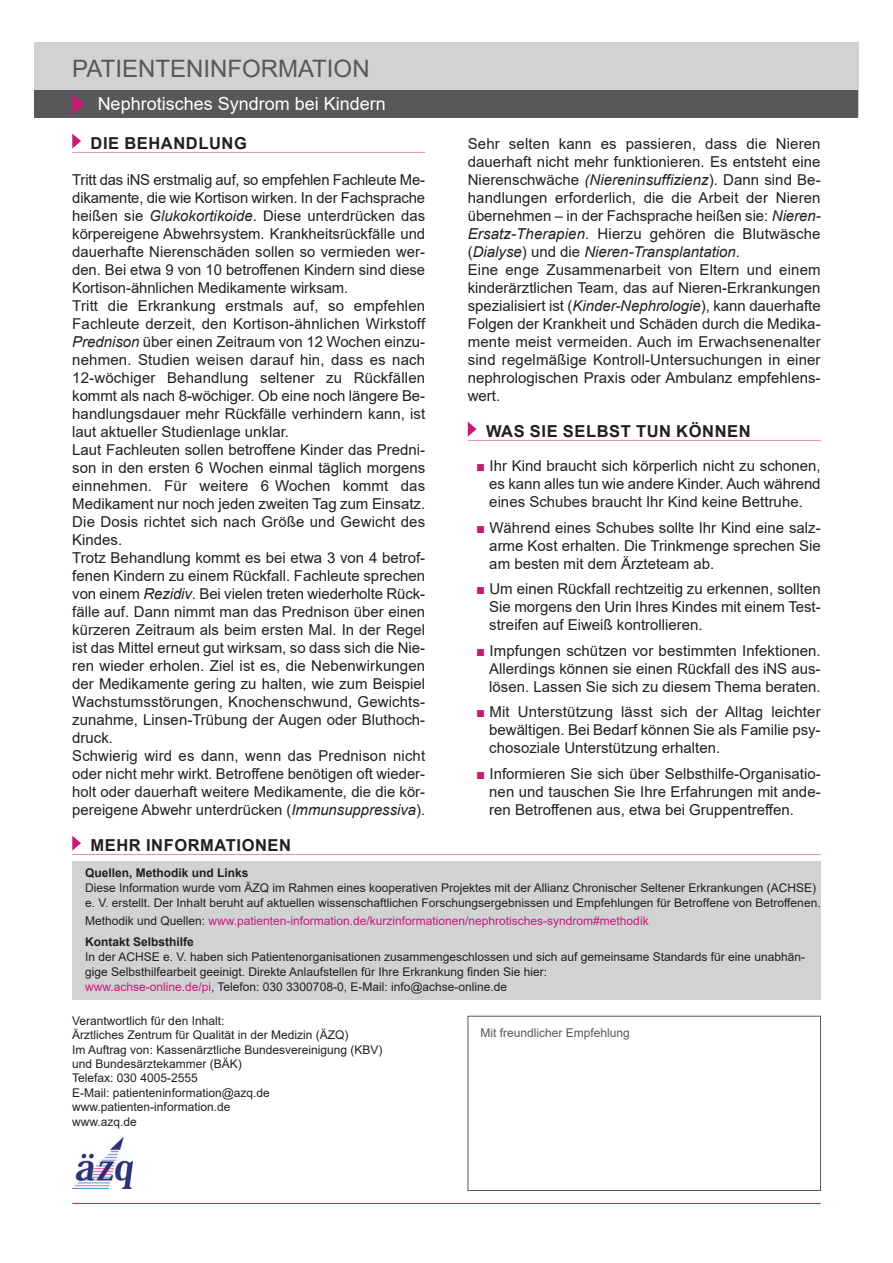
<style>
.page{position:relative;width:893px;height:1263px;background:#fff}
.page>*{position:absolute;margin:0;border:0;box-sizing:border-box;transform-origin:0 0}
.t1{font:24px "Arial";color:#57585a}
.t2{font:18px "Arial";color:#fff}
.t3{font:700 16.5px "Arial";letter-spacing:.035em;color:#231f20}
.t4{font:15px/18px "Arial";color:#231f20;text-align:justify}
.t5{font:12px/14.4px "Arial";color:#231f20}
.t6{font:12px/21px "Arial";color:#c71a78}
.t7{font:12px "Arial";color:#57585a}
.t8{font:700 12px "Arial";color:#231f20}
.s1{font-style:italic}
.s2{color:#c71a78}
.s3{color:#231f20}
.s4{font-weight:700;color:#231f20}
</style>
<div class="page">
<div style="left:72px;top:861px;width:749px;height:138px;background:#d1d2d4"></div>
<hr style="left:72px;top:1203px;width:749px;height:1px;background:#c71a78">
<div style="left:34px;top:43px;width:825px;height:74px;background:#d1d2d4"></div>
<div style="left:34px;top:90px;width:824px;height:28px;background:#57585a"></div>
<hr style="left:72px;top:152px;width:353px;height:1px;background:#dd93b0">
<svg style="left:72px;top:134px;width:9px;height:15px"></svg>
<hr style="left:468px;top:440px;width:353px;height:1px;background:#dd93b0">
<svg style="left:468px;top:422px;width:9px;height:15px"></svg>
<hr style="left:72px;top:854px;width:749px;height:1px;background:#dd93b0">
<svg style="left:72px;top:836px;width:9px;height:15px"></svg>
<div style="left:468px;top:1016px;width:353px;height:175px;border:1px solid #57585a"></div>
<svg style="left:72px;top:94px;width:13px;height:20px"></svg>
<img style="left:72px;top:1137px;width:60px;height:51px">
<h1 class="t1" style="left:72px;top:55px;width:299px">PATIENTENINFORMATION</h1>
<p class="t2" style="left:98px;top:93px;width:290px">Nephrotisches Syndrom bei Kindern</p>
<p class="t3" style="left:91px;top:134px;width:158px">DIE BEHANDLUNG</p>
<p class="t4" style="left:72px;top:170px;width:354px;text-align:left">Tritt das iNS erstmalig auf, so empfehlen Fachleute Me&shy;dikamente, die wie Kortison wirken. In der Fachsprache heißen sie <span class="s1">Glukokortikoide</span>. Diese unterdrücken das körpereigene Abwehrsystem. Krankheitsrückfälle und dauerhafte Nierenschäden sollen so vermieden wer&shy;den. Bei etwa 9 von 10 betroffenen Kindern sind diese Kortison-ähnlichen Medikamente wirksam.<br>Tritt die Erkrankung erstmals auf, so empfehlen Fachleute derzeit, den Kortison-ähnlichen Wirkstoff <span class="s1">Prednison</span> über einen Zeitraum von 12 Wochen einzu&shy;nehmen. Studien weisen darauf hin, dass es nach 12-wöchiger Behandlung seltener zu Rückfällen kommt als nach 8-wöchiger. Ob eine noch längere Be&shy;handlungsdauer mehr Rückfälle verhindern kann, ist laut aktueller Studienlage unklar.<br>Laut Fachleuten sollen betroffene Kinder das Predni&shy;son in den ersten 6 Wochen einmal täglich morgens einnehmen. Für weitere 6 Wochen kommt das Medikament nur noch jeden zweiten Tag zum Einsatz.<br>Die Dosis richtet sich nach Größe und Gewicht des Kindes.<br>Trotz Behandlung kommt es bei etwa 3 von 4 betrof&shy;fenen Kindern zu einem Rückfall. Fachleute sprechen von einem <span class="s1">Rezidiv</span>. Bei vielen treten wiederholte Rück&shy;fälle auf. Dann nimmt man das Prednison über einen kürzeren Zeitraum als beim ersten Mal. In der Regel ist das Mittel erneut gut wirksam, so dass sich die Nie&shy;ren wieder erholen. Ziel ist es, die Nebenwirkungen der Medikamente gering zu halten, wie zum Beispiel Wachstumsstörungen, Knochenschwund, Gewichts&shy;zunahme, Linsen-Trübung der Augen oder Bluthoch&shy;druck.<br>Schwierig wird es dann, wenn das Prednison nicht oder nicht mehr wirkt. Betroffene benötigen oft wieder&shy;holt oder dauerhaft weitere Medikamente, die die kör&shy;pereigene Abwehr unterdrücken (<span class="s1">Immunsuppressiva</span>).</p>
<p class="t4" style="left:468px;top:134px;width:354px;text-align:left">Sehr selten kann es passieren, dass die Nieren dauerhaft nicht mehr funktionieren. Es entsteht eine Nierenschwäche <span class="s1">(Niereninsuffizienz</span>). Dann sind Be&shy;handlungen erforderlich, die die Arbeit der Nieren übernehmen – in der Fachsprache heißen sie: <span class="s1">Nieren-Ersatz-Therapien</span>. Hierzu gehören die Blutwäsche (<span class="s1">Dialyse</span>) und die <span class="s1">Nieren-Transplantation</span>.<br>Eine enge Zusammenarbeit von Eltern und einem kinderärztlichen Team, das auf Nieren-Erkrankungen spezialisiert ist (<span class="s1">Kinder-Nephrologie</span>), kann dauerhafte Folgen der Krankheit und Schäden durch die Medika&shy;mente meist vermeiden. Auch im Erwachsenenalter sind regelmäßige Kontroll-Untersuchungen in einer nephrologischen Praxis oder Ambulanz empfehlens&shy;wert.</p>
<p class="t3" style="left:486px;top:422px;width:266px">WAS SIE SELBST TUN KÖNNEN</p>
<p class="t4" style="left:489px;top:457px;width:333px;text-indent:-13px"><span class="s2">■</span> Ihr Kind braucht sich körperlich nicht zu schonen, es kann alles tun wie andere Kinder. Auch während eines Schubes braucht Ihr Kind keine Bettruhe.</p>
<p class="t4" style="left:489px;top:519px;width:333px;text-indent:-13px"><span class="s2">■</span> Während eines Schubes sollte Ihr Kind eine salz&shy;arme Kost erhalten. Die Trinkmenge sprechen Sie am besten mit dem Ärzteteam ab.</p>
<p class="t4" style="left:489px;top:580px;width:333px;text-indent:-13px"><span class="s2">■</span> Um einen Rückfall rechtzeitig zu erkennen, sollten Sie morgens den Urin Ihres Kindes mit einem Test&shy;streifen auf Eiweiß kontrollieren.</p>
<p class="t4" style="left:489px;top:642px;width:333px;text-indent:-13px"><span class="s2">■</span> Impfungen schützen vor bestimmten Infektionen.<br>Allerdings können sie einen Rückfall des iNS aus&shy;lösen. Lassen Sie sich zu diesem Thema beraten.</p>
<p class="t4" style="left:489px;top:703px;width:333px;text-indent:-13px"><span class="s2">■</span> Mit Unterstützung lässt sich der Alltag leichter bewältigen. Bei Bedarf können Sie als Familie psy&shy;chosoziale Unterstützung erhalten.</p>
<p class="t4" style="left:489px;top:765px;width:333px;text-indent:-13px"><span class="s2">■</span> Informieren Sie sich über Selbsthilfe-Organisatio&shy;nen und tauschen Sie Ihre Erfahrungen mit ande&shy;ren Betroffenen aus, etwa bei Gruppentreffen.</p>
<p class="t3" style="left:91px;top:836px;width:202px">MEHR INFORMATIONEN</p>
<p class="t8" style="left:85px;top:866px;width:165px">Quellen, Methodik und Links</p>
<p class="t5" style="left:85px;top:880px;width:737px;line-height:15px">Diese Information wurde vom ÄZQ im Rahmen eines kooperativen Projektes mit der Allianz Chronischer Seltener Erkrankungen (ACHSE) e. V. erstellt. Der Inhalt beruht auf aktuellen wissenschaftlichen Forschungsergebnissen und Empfehlungen für Betroffene von Betroffenen.</p>
<p class="t6" style="left:85px;top:910px;width:565px"><span class="s3">Methodik und Quellen:</span> www.patienten-information.de/kurzinformationen/nephrotisches-syndrom#methodik<br><span class="s4">Kontakt Selbsthilfe</span></p>
<p class="t5" style="left:85px;top:949px;width:721px;line-height:15px">In der ACHSE e. V. haben sich Patientenorganisationen zusammengeschlossen und sich auf gemeinsame Standards für eine unabhän&shy;gige Selbsthilfearbeit geeinigt. Direkte Anlaufstellen für Ihre Erkrankung finden Sie hier:<br><span class="s2">www.achse-online.de/pi</span>, Telefon: 030 3300708-0, E-Mail: info@achse-online.de</p>
<p class="t5" style="left:72px;top:1013px;width:312px">Verantwortlich für den Inhalt:<br>Ärztliches Zentrum für Qualität in der Medizin (ÄZQ)<br>Im Auftrag von: Kassenärztliche Bundesvereinigung (KBV) und Bundesärztekammer (BÄK)<br>Telefax: 030 4005-2555<br>E-Mail: patienteninformation@azq.de www.patienten-information.de<br>www.azq.de</p>
<p class="t7" style="left:480px;top:1026px;width:151px">Mit freundlicher Empfehlung</p>
</div>
